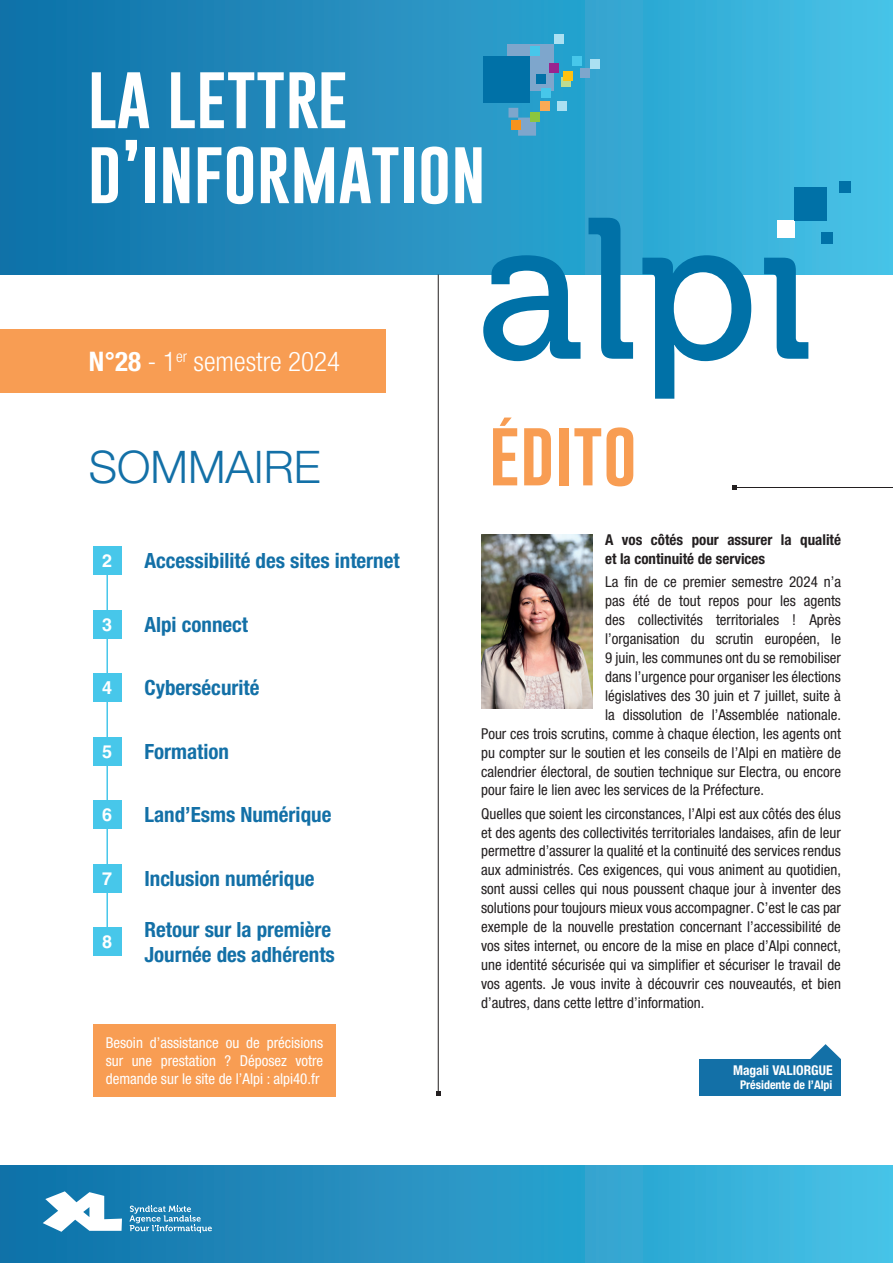
<style>
.page{position:relative;width:893px;height:1263px;background:#fff}
.page>*{position:absolute;margin:0;border:0;box-sizing:border-box;transform-origin:0 0}
.t1{font:67.5px "Gobold";color:#f89d53}
.t2{font:66px/75px "Gobold";color:#fff}
.t3{font:300 45px "Helvetica Neue LT Std";color:#1370a7}
.t4{font:300 condensed 27px "Helvetica Neue LT Std";color:#fff}
.t5{font:700 condensed 21px/25.2px "Helvetica Neue LT Std";color:#1370a7}
.t6{font:700 18px "Helvetica LT Std";color:#fff}
.t7{font:condensed 15px/18.9px "Helvetica Neue LT Std";color:#231f20;text-align:justify}
.t8{font:condensed 15px/18px "Helvetica Neue LT Std";color:#fff;text-align:justify}
.t9{font:700 condensed 15px/18.9px "Helvetica Neue LT Std";color:#231f20}
.t10{font:700 condensed 13.5px "Helvetica Neue LT Std";color:#fff}
.t11{font:700 condensed 12px "Helvetica Neue LT Std";color:#fff}
.s1{font-weight:700}
</style>
<div class="page">
<hr style="left:106px;top:571px;width:2px;height:384px;background:#47c7ea">
<div style="left:0;top:0;width:893px;height:274px;background:linear-gradient(to right,#0e6fa6,#43c0e6)"></div>
<div style="left:0;top:1165px;width:893px;height:98px;background:linear-gradient(to right,#0e6fa6,#43c0e6)"></div>
<svg style="left:483px;top:255px;width:97px;height:106px"></svg>
<svg style="left:588px;top:218px;width:45px;height:141px"></svg>
<svg style="left:642px;top:255px;width:109px;height:144px"></svg>
<svg style="left:764px;top:258px;width:44px;height:101px"></svg>
<div style="left:777px;top:220px;width:17px;height:18px;background:#fff"></div>
<div style="left:822px;top:232px;width:11px;height:11px;background:#0071a7"></div>
<div style="left:839px;top:181px;width:11px;height:11px;background:#0071a7"></div>
<div style="left:794px;top:187px;width:33px;height:33px;background:#0071a7"></div>
<div style="left:507px;top:44px;width:47px;height:47px;background:#7ea6cc"></div>
<div style="left:536px;top:74px;width:10px;height:10px;background:#0071a7"></div>
<div style="left:580px;top:68px;width:10px;height:10px;background:#7ea6cc"></div>
<svg style="left:508px;top:108px;width:28px;height:28px"></svg>
<div style="left:511px;top:120px;width:9px;height:10px;background:#f7931d"></div>
<div style="left:540px;top:101px;width:9px;height:10px;background:#f9aa55"></div>
<div style="left:530px;top:113px;width:10px;height:9px;background:#8bc63e"></div>
<div style="left:541px;top:88px;width:10px;height:9px;background:#47c7ea"></div>
<div style="left:557px;top:101px;width:9px;height:10px;background:#abe0f2"></div>
<div style="left:554px;top:35px;width:9px;height:9px;background:#abe0f2"></div>
<div style="left:530px;top:46px;width:9px;height:10px;background:#47c7ea"></div>
<div style="left:590px;top:59px;width:9px;height:9px;background:#abe0f2"></div>
<svg style="left:562px;top:77px;width:9px;height:10px"></svg>
<div style="left:563px;top:71px;width:10px;height:9px;background:#fec210"></div>
<div style="left:549px;top:63px;width:10px;height:10px;background:#99248e"></div>
<div style="left:483px;top:56px;width:47px;height:46px;background:#0071a7"></div>
<div style="left:573px;top:56px;width:9px;height:9px;background:#47c7ea"></div>
<div style="left:0;top:330px;width:386px;height:63px;background:#f89d53"></div>
<hr style="left:735px;top:487px;width:158px;height:1px;background:#231f20">
<svg style="left:732px;top:485px;width:5px;height:5px"></svg>
<hr style="left:438px;top:275px;width:1px;height:818px;background:#231f20">
<svg style="left:436px;top:1091px;width:4px;height:4px"></svg>
<div style="left:93px;top:546px;width:28px;height:29px;background:#47c7ea"></div>
<div style="left:93px;top:673px;width:28px;height:29px;background:#47c7ea"></div>
<div style="left:93px;top:610px;width:28px;height:28px;background:#47c7ea"></div>
<div style="left:93px;top:737px;width:28px;height:28px;background:#47c7ea"></div>
<div style="left:93px;top:800px;width:28px;height:29px;background:#47c7ea"></div>
<div style="left:93px;top:864px;width:28px;height:28px;background:#47c7ea"></div>
<div style="left:93px;top:927px;width:28px;height:29px;background:#47c7ea"></div>
<div style="left:699px;top:1059px;width:142px;height:36px;background:#1370a7"></div>
<svg style="left:810px;top:1044px;width:31px;height:15px"></svg>
<svg style="left:43px;top:1191px;width:79px;height:41px"></svg>
<svg style="left:130px;top:1205px;width:82px;height:28px;background:#4c9bc3"></svg>
<img style="left:481px;top:534px;width:111px;height:175px">
<div style="left:93px;top:1025px;width:243px;height:72px;background:#f89d53"></div>
<h2 class="t2" style="left:88px;top:59px;width:400px">LA LETTRE<br>D’INFORMATION</h2>
<h3 class="t4" style="left:89px;top:346px;width:253px"><span class="s1">N°28</span> - 1<sup>er</sup> semestre 2024</h3>
<h3 class="t3" style="left:89px;top:440px;width:233px">SOMMAIRE</h3>
<p class="t6" style="left:102px;top:550px;width:12px">2</p>
<h3 class="t5" style="left:144px;top:548px;width:257px">Accessibilité des sites internet</h3>
<p class="t6" style="left:102px;top:613px;width:12px">3</p>
<h3 class="t5" style="left:144px;top:611px;width:105px">Alpi connect</h3>
<p class="t6" style="left:102px;top:677px;width:12px">4</p>
<h3 class="t5" style="left:144px;top:675px;width:117px">Cybersécurité</h3>
<p class="t6" style="left:102px;top:740px;width:12px">5</p>
<h3 class="t5" style="left:144px;top:738px;width:86px">Formation</h3>
<p class="t6" style="left:102px;top:804px;width:12px">6</p>
<h3 class="t5" style="left:144px;top:802px;width:188px">Land’Esms Numérique</h3>
<p class="t6" style="left:102px;top:867px;width:12px">7</p>
<h3 class="t5" style="left:144px;top:865px;width:172px">Inclusion numérique</h3>
<h3 class="t5" style="left:144px;top:916px;width:192px">Retour sur la première<br>Journée des adhérents</h3>
<p class="t6" style="left:102px;top:931px;width:12px">8</p>
<p class="t8" style="left:106px;top:1034px;width:219px">Besoin d’assistance ou de précisions sur une prestation ? Déposez votre demande sur le site de l’Alpi : alpi40.fr</p>
<h1 class="t1" style="left:489px;top:410px;width:150px">ÉDITO</h1>
<p class="t9" style="left:605px;top:530px;width:237px">A vos côtés pour assurer la qualité et la continuité de services</p>
<p class="t7" style="left:605px;top:572px;width:237px">La fin de ce premier semestre 2024 n’a</p>
<p class="t7" style="left:605px;top:591px;width:237px">pas été de tout repos pour les agents</p>
<p class="t7" style="left:605px;top:610px;width:237px">des collectivités territoriales ! Après</p>
<p class="t7" style="left:605px;top:629px;width:237px">l’organisation du scrutin européen, le</p>
<p class="t7" style="left:605px;top:648px;width:237px">9 juin, les communes ont du se remobiliser</p>
<p class="t7" style="left:605px;top:667px;width:237px">dans l’urgence pour organiser les élections</p>
<p class="t7" style="left:605px;top:686px;width:237px">législatives des 30 juin et 7 juillet, suite à</p>
<p class="t7" style="left:605px;top:705px;width:237px">la dissolution de l’Assemblée nationale.</p>
<p class="t7" style="left:481px;top:724px;width:361px">Pour ces trois scrutins, comme à chaque élection, les agents ont</p>
<p class="t7" style="left:481px;top:743px;width:361px">pu compter sur le soutien et les conseils de l’Alpi en matière de</p>
<p class="t7" style="left:481px;top:762px;width:361px">calendrier électoral, de soutien technique sur Electra, ou encore</p>
<p class="t7" style="left:481px;top:780px;width:284px">pour faire le lien avec les services de la Préfecture.</p>
<p class="t7" style="left:481px;top:804px;width:361px">Quelles que soient les circonstances, l’Alpi est aux côtés des élus et des agents des collectivités territoriales landaises, afin de leur permettre d’assurer la qualité et la continuité des services rendus aux administrés. Ces exigences, qui vous animent au quotidien, sont aussi celles qui nous poussent chaque jour à inventer des solutions pour toujours mieux vous accompagner. C’est le cas par exemple de la nouvelle prestation concernant l’accessibilité de vos sites internet, ou encore de la mise en place d’Alpi connect, une identité sécurisée qui va simplifier et sécuriser le travail de vos agents. Je vous invite à découvrir ces nouveautés, et bien d’autres, dans cette lettre d’information.</p>
<p class="t10" style="left:733px;top:1062px;width:101px">Magali VALIORGUE</p>
<p class="t11" style="left:740px;top:1078px;width:94px">Présidente de l’Alpi</p>
</div>
